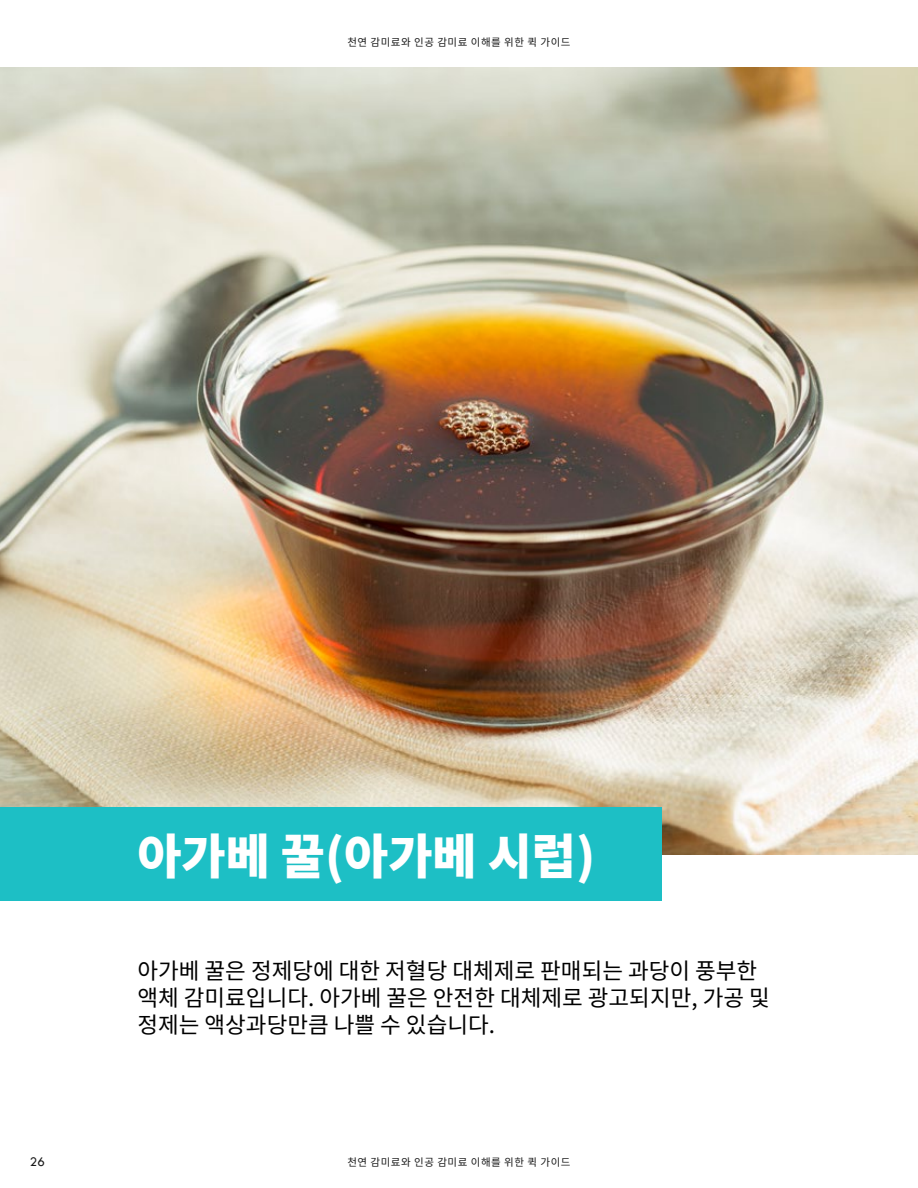
<style>
.page{position:relative;width:918px;height:1188px;background:#fff}
.page>*{position:absolute;margin:0;border:0;box-sizing:border-box;transform-origin:0 0}
.t1{font:800 48px "Source Han Sans KR";color:#fff}
.t2{font:22.5px/27px "Source Han Sans KR";color:#000}
.t3{font:13.5px "Tw Cen";color:#191919}
.t4{font:10.5px "Source Han Sans KR";letter-spacing:.05em;color:#191919}
</style>
<div class="page">
<img style="left:0;top:68px;width:918px;height:787px">
<div style="left:0;top:807px;width:662px;height:94px;background:#1dbfc5"></div>
<p class="t4" style="left:347px;top:36px;width:225px">천연 감미료와 인공 감미료 이해를 위한 퀵 가이드</p>
<p class="t3" style="left:30px;top:1153px;width:16px">26</p>
<h1 class="t1" style="left:137px;top:829px;width:459px">아가베 꿀(아가베 시럽)</h1>
<p class="t2" style="left:137px;top:958px;width:634px">아가베 꿀은 정제당에 대한 저혈당 대체제로 판매되는 과당이 풍부한 액체 감미료입니다. 아가베 꿀은 안전한 대체제로 광고되지만, 가공 및 정제는 액상과당만큼 나쁠 수 있습니다.</p>
<p class="t4" style="left:347px;top:1156px;width:225px">천연 감미료와 인공 감미료 이해를 위한 퀵 가이드</p>
</div>
